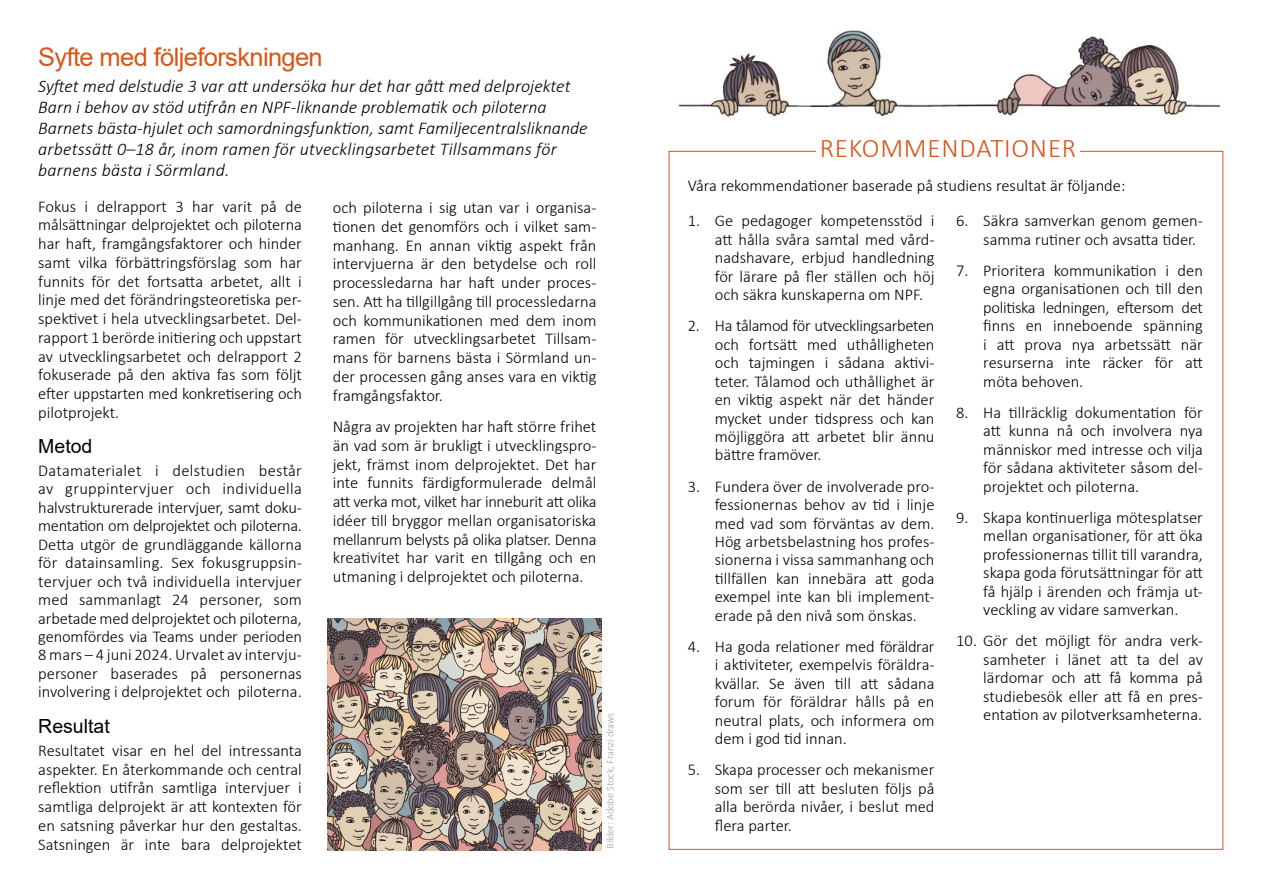
<style>
.page{position:relative;width:1263px;height:893px;background:#fff}
.page>*{position:absolute;margin:0;border:0;box-sizing:border-box;transform-origin:0 0}
.t1{font:300 27px "Calibri";letter-spacing:.03em;color:#d85517}
.t2{font:25.5px "Arial";letter-spacing:-.025em;color:#d85517}
.t3{font:19.5px "Arial";color:#000}
.t4{font:italic 300 18px/21px "Calibri";color:#000}
.t5{font:300 16.5px/18.5px "Calibri";color:#000;text-align:justify}
.t6{font:300 10.5px "Calibri";letter-spacing:-.01em;color:#a1a1a1}
</style>
<div class="page">
<img style="left:678px;top:30px;width:543px;height:89px">
<img style="left:328px;top:619px;width:273px;height:231px">
<h2 class="t2" style="left:38px;top:40px;width:286px">Syfte med följeforskningen</h2>
<p class="t4" style="left:38px;top:75px;width:551px">Syftet med delstudie 3 var att undersöka hur det har gått med delprojektet Barn i behov av stöd utifrån en NPF-liknande problematik och piloterna Barnets bästa-hjulet och samordningsfunktion, samt Familjecentralsliknande arbetssätt 0–18 år, inom ramen för utvecklingsarbetet Tillsammans för barnens bästa i Sörmland.</p>
<p class="t5" style="left:333px;top:198px;width:265px">och piloterna i sig utan var i organisa&shy;tionen det genomförs och i vilket sam&shy;manhang. En annan viktig aspekt från intervjuerna är den betydelse och roll processledarna har haft under proces&shy;sen. Att ha tillgillgång till processledarna och kommunikationen med dem inom ramen för utvecklingsarbetet Tillsam&shy;mans för barnens bästa i Sörmland un&shy;der processen gång anses vara en viktig framgångsfaktor.</p>
<p class="t5" style="left:333px;top:417px;width:265px">Några av projekten har haft större frihet än vad som är brukligt i utvecklingspro&shy;jekt, främst inom delprojektet. Det har inte funnits färdigformulerade delmål att verka mot, vilket har inneburit att olika idéer till bryggor mellan organisatoriska mellanrum belysts på olika platser. Denna kreativitet har varit en tillgång och en utmaning i delprojektet och piloterna.</p>
<p class="t5" style="left:38px;top:197px;width:265px">Fokus i delrapport 3 har varit på de målsättningar delprojektet och piloterna har haft, framgångsfaktorer och hinder samt vilka förbättringsförslag som har funnits för det fortsatta arbetet, allt i linje med det förändringsteoretiska per&shy;spektivet i hela utvecklingsarbetet. Del&shy;rapport 1 berörde initiering och uppstart av utvecklingsarbetet och delrapport 2 fokuserade på den aktiva fas som följt efter uppstarten med konkretisering och pilotprojekt.</p>
<p class="t3" style="left:38px;top:433px;width:56px">Metod</p>
<p class="t5" style="left:38px;top:461px;width:265px">Datamaterialet i delstudien består av gruppintervjuer och individuella halvstrukturerade intervjuer, samt doku&shy;mentation om delprojektet och piloterna.<br>Detta utgör de grundläggande källorna för datainsamling. Sex fokusgruppsin&shy;tervjuer och två individuella intervjuer med sammanlagt 24 personer, som arbetade med delprojektet och piloterna, genomfördes via Teams under perioden 8 mars – 4 juni 2024. Urvalet av intervju&shy;personer baserades på personernas involvering i delprojektet och piloterna.</p>
<p class="t3" style="left:38px;top:712px;width:73px">Resultat</p>
<p class="t5" style="left:38px;top:741px;width:265px">Resultatet visar en hel del intressanta aspekter. En återkommande och central reflektion utifrån samtliga intervjuer i samtliga delprojekt är att kontexten för en satsning påverkar hur den gestaltas.<br>Satsningen är inte bara delprojektet</p>
<p class="t6" style="left:603px;top:849px;width:138px;rotate:-90deg">Bilder: Adobe Stock, Franzi draws</p>
<h1 class="t1" style="left:820px;top:131px;width:258px">REKOMMENDATIONER</h1>
<p class="t5" style="left:688px;top:177px;width:439px">Våra rekommendationer baserade på studiens resultat är följande:</p>
<p class="t5" style="left:983px;top:211px;width:221px;text-indent:-27px">6. Säkra samverkan genom gemen&shy;samma rutiner och avsatta tider.</p>
<p class="t5" style="left:983px;top:261px;width:221px;text-indent:-27px">7. Prioritera kommunikation i den egna organisationen och till den politiska ledningen, eftersom det finns en inneboende spänning i att prova nya arbetssätt när resurserna inte räcker för att möta behoven.</p>
<p class="t5" style="left:983px;top:403px;width:221px;text-indent:-27px">8. Ha tillräcklig dokumentation för att kunna nå och involvera nya människor med intresse och vilja för sådana aktiviteter såsom del&shy;projektet och piloterna.</p>
<p class="t5" style="left:983px;top:508px;width:221px;text-indent:-27px">9. Skapa kontinuerliga mötesplatser mellan organisationer, för att öka professionernas tillit till varandra, skapa goda förutsättningar för att få hjälp i ärenden och främja ut&shy;veckling av vidare samverkan.</p>
<p class="t5" style="left:983px;top:631px;width:221px;text-indent:-27px">10. Gör det möjligt för andra verk&shy;samheter i länet att ta del av lärdomar och att få komma på studiebesök eller att få en pres&shy;entation av pilotverksamheterna.</p>
<p class="t5" style="left:715px;top:211px;width:221px;text-indent:-27px">1. Ge pedagoger kompetensstöd i att hålla svåra samtal med vård&shy;nadshavare, erbjud handledning för lärare på fler ställen och höj och säkra kunskaperna om NPF.</p>
<p class="t5" style="left:715px;top:316px;width:221px;text-indent:-27px">2. Ha tålamod för utvecklingsarbeten och fortsätt med uthålligheten och tajmingen i sådana aktivi&shy;teter. Tålamod och uthållighet är en viktig aspekt när det händer mycket under tidspress och kan möjliggöra att arbetet blir ännu bättre framöver.</p>
<p class="t5" style="left:715px;top:477px;width:221px;text-indent:-27px">3. Fundera över de involverade pro&shy;fessionernas behov av tid i linje med vad som förväntas av dem.<br>Hög arbetsbelastning hos profes&shy;sionerna i vissa sammanhang och tillfällen kan innebära att goda exempel inte kan bli implement&shy;erade på den nivå som önskas.</p>
<p class="t5" style="left:715px;top:637px;width:221px;text-indent:-27px">4. Ha goda relationer med föräldrar i aktiviteter, exempelvis föräldra&shy;kvällar. Se även till att sådana forum för föräldrar hålls på en neutral plats, och informera om dem i god tid innan.</p>
<p class="t5" style="left:715px;top:760px;width:221px;text-indent:-27px">5. Skapa processer och mekanismer som ser till att besluten följs på alla berörda nivåer, i beslut med flera parter.</p>
</div>
